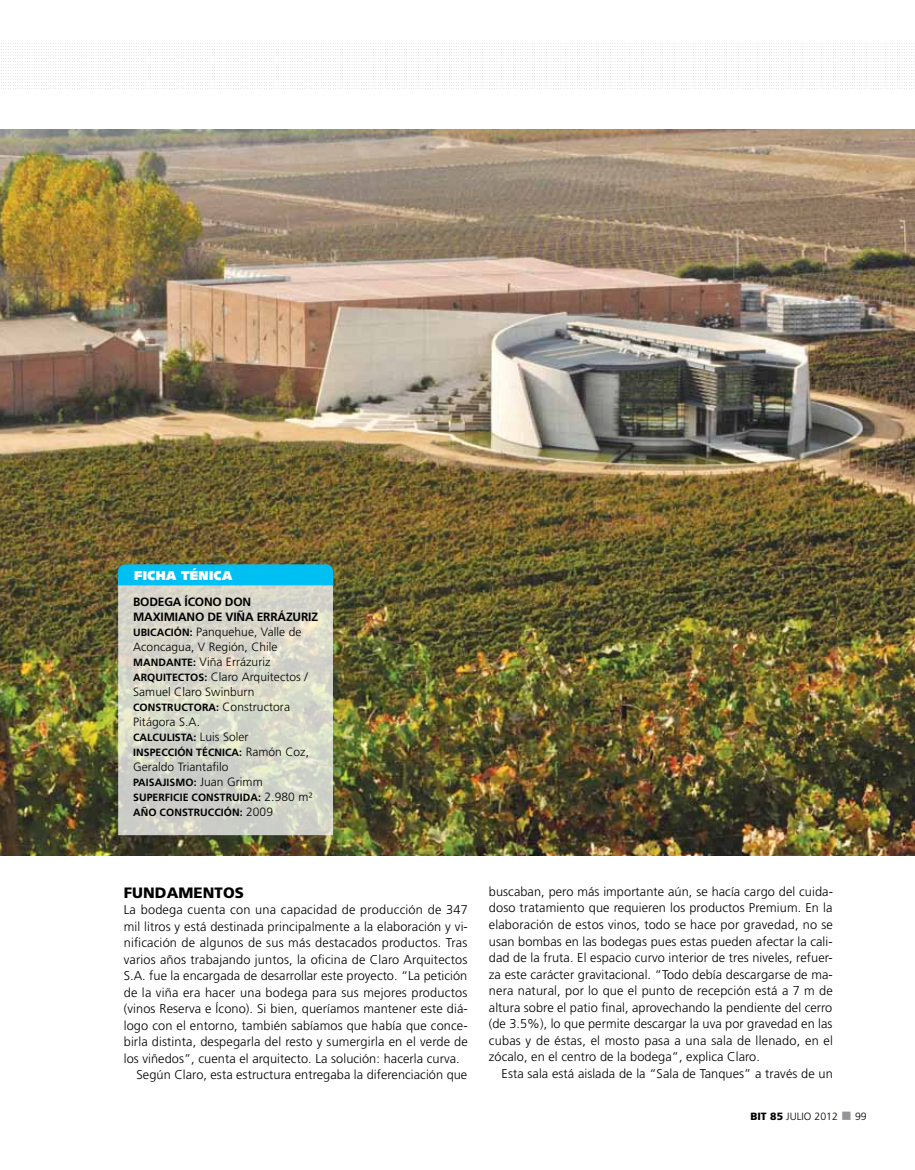
<style>
.page{position:relative;width:915px;height:1170px;background:#fff}
.page>*{position:absolute;margin:0;border:0;box-sizing:border-box;transform-origin:0 0}
.t1{font:900 15px "Frutiger";letter-spacing:.005em;color:#000}
.t2{font:900 12.9px "Syntax";letter-spacing:.02em;color:#fff}
.t3{font:300 12.75px/16.5px "Frutiger";letter-spacing:.01em;color:#000;text-align:justify}
.t4{font:300 12px/15px "Frutiger";letter-spacing:.005em;color:#000}
.t5{font:700 10.5px/15px "Frutiger";letter-spacing:.005em;color:#000}
.t6{font:300 10.5px "Frutiger";letter-spacing:.005em;color:#000}
.s1{font-weight:700}
.s2{font-weight:700;font-size:10.5px}
.s3{font-weight:300;font-size:12px}
.s4{font-weight:900}
.s5{color:#939598}
</style>
<div class="page">
<img style="left:0;top:129px;width:914px;height:726px">
<svg style="left:1px;top:43px;width:911px;height:46px"></svg>
<svg style="left:118px;top:585px;width:215px;height:250px;background:#d5d6c9"></svg>
<div style="left:118px;top:564px;width:215px;height:21px;background:#00c0f3"></div>
<p class="t2" style="left:134px;top:567px;width:100px">FICHA TÉNICA</p>
<p class="t4" style="left:133px;top:594px;width:186px"><span class="s1">BODEGA ÍCONO DON<br>MAXIMIANO DE VIÑA ERRÁZURIZ<br></span><span class="s2">UBICACIÓN:</span> Panquehue, Valle de<br>Aconcagua, V Región, Chile<br><span class="s2">MANDANTE:</span> Viña Errázuriz<br><span class="s2">ARQUITECTOS:</span> Claro Arquitectos /<br>Samuel Claro Swinburn</p>
<p class="t5" style="left:133px;top:699px;width:158px">CONSTRUCTORA: <span class="s3">Constructora</span></p>
<p class="t4" style="left:133px;top:714px;width:68px">Pitágora S.A.</p>
<p class="t5" style="left:133px;top:729px;width:177px">CALCULISTA: <span class="s3">Luis Soler<br></span>INSPECCIÓN TÉCNICA: <span class="s3">Ramón Coz,</span></p>
<p class="t4" style="left:133px;top:759px;width:97px">Geraldo Triantafilo</p>
<p class="t5" style="left:133px;top:774px;width:181px">PAISAJISMO: <span class="s3">Juan Grimm<br></span>SUPERFICIE CONSTRUIDA: <span class="s3">2.980 m²<br></span>AÑO CONSTRUCCIÓN: <span class="s3">2009</span></p>
<p class="t1" style="left:124px;top:883px;width:122px">FUNDAMENTOS</p>
<p class="t3" style="left:124px;top:901px;width:345px">La bodega cuenta con una capacidad de producción de 347</p>
<p class="t3" style="left:124px;top:917px;width:345px">mil litros y está destinada principalmente a la elaboración y vi-</p>
<p class="t3" style="left:124px;top:934px;width:345px">nificación de algunos de sus más destacados productos. Tras</p>
<p class="t3" style="left:124px;top:950px;width:345px">varios años trabajando juntos, la oficina de Claro Arquitectos</p>
<p class="t3" style="left:124px;top:967px;width:345px">S.A. fue la encargada de desarrollar este proyecto. “La petición</p>
<p class="t3" style="left:124px;top:983px;width:345px">de la viña era hacer una bodega para sus mejores productos</p>
<p class="t3" style="left:124px;top:1000px;width:345px">(vinos Reserva e Ícono). Si bien, queríamos mantener este diá-</p>
<p class="t3" style="left:124px;top:1016px;width:345px">logo con el entorno, también sabíamos que había que conce-</p>
<p class="t3" style="left:124px;top:1033px;width:345px">birla distinta, despegarla del resto y sumergirla en el verde de</p>
<p class="t3" style="left:124px;top:1049px;width:337px">los viñedos”, cuenta el arquitecto. La solución: hacerla curva.</p>
<p class="t3" style="left:136px;top:1066px;width:332px">Según Claro, esta estructura entregaba la diferenciación que</p>
<p class="t3" style="left:488px;top:883px;width:345px">buscaban, pero más importante aún, se hacía cargo del cuida&shy;doso tratamiento que requieren los productos Premium. En la elaboración de estos vinos, todo se hace por gravedad, no se usan bombas en las bodegas pues estas pueden afectar la cali&shy;dad de la fruta. El espacio curvo interior de tres niveles, refuer&shy;za este carácter gravitacional. “Todo debía descargarse de ma&shy;nera natural, por lo que el punto de recepción está a 7 m de altura sobre el patio final, aprovechando la pendiente del cerro (de 3.5%), lo que permite descargar la uva por gravedad en las cubas y de éstas, el mosto pasa a una sala de llenado, en el zócalo, en el centro de la bodega”, explica Claro.</p>
<p class="t3" style="left:501px;top:1064px;width:332px">Esta sala está aislada de la “Sala de Tanques” a través de un</p>
<p class="t6" style="left:750px;top:1110px;width:118px"><span class="s4">BIT 85</span> julio 2012 <span class="s5">■</span> 99</p>
</div>
